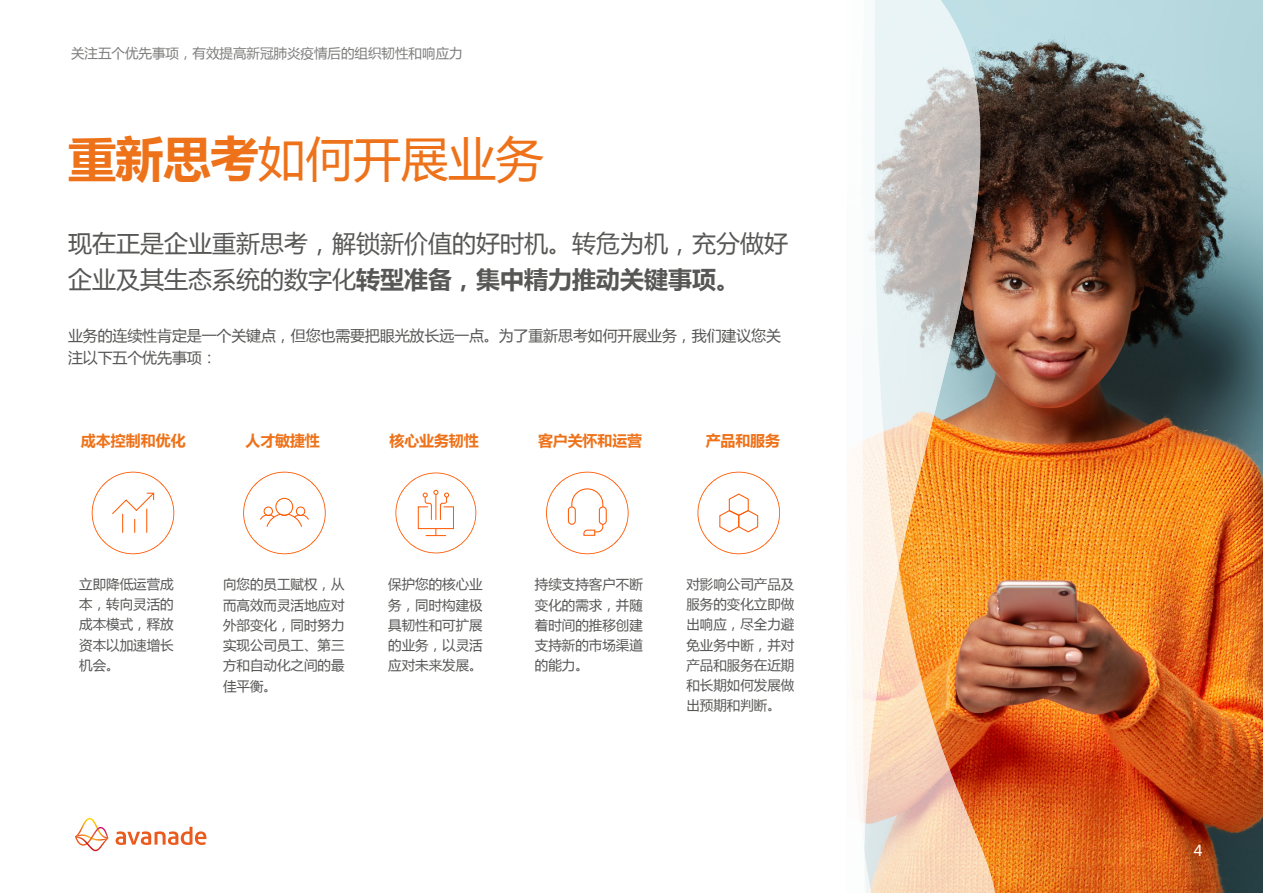
<style>
.page{position:relative;width:1263px;height:893px;background:#fff}
.page>*{position:absolute;margin:0;border:0;box-sizing:border-box;transform-origin:0 0}
.t1{font:48px "Microsoft Ya Hei";letter-spacing:-.01em;color:#ee7219}
.t2{font:24px/36px "Microsoft Ya Hei";color:#575756}
.t3{font:15px/22.5px "Microsoft Ya Hei";letter-spacing:-.01em;color:#575756}
.t4{font:700 15px "Microsoft Ya Hei";letter-spacing:-.01em;color:#ee7219}
.t5{font:15px "Microsoft Ya Hei";color:#fff}
.t6{font:13.5px/20.2px "Microsoft Ya Hei";color:#575756;text-align:justify}
.t7{font:13.5px "Microsoft Ya Hei";color:#7e7e7d}
.s1{font-weight:700}
</style>
<div class="page">
<svg style="left:116px;top:827px;width:90px;height:18px"></svg>
<svg style="left:75px;top:818px;width:33px;height:33px"></svg>
<img style="left:1005px;top:0;width:258px;height:893px">
<img style="left:998px;top:0;width:7px;height:893px">
<img style="left:980px;top:0;width:18px;height:893px">
<img style="left:931px;top:0;width:49px;height:893px">
<svg style="left:847px;top:0;width:84px;height:893px"></svg>
<svg style="left:546px;top:472px;width:83px;height:82px"></svg>
<svg style="left:697px;top:472px;width:83px;height:82px"></svg>
<svg style="left:92px;top:472px;width:82px;height:82px"></svg>
<svg style="left:395px;top:473px;width:81px;height:80px"></svg>
<svg style="left:243px;top:472px;width:83px;height:82px"></svg>
<div style="left:264px;top:506px;width:9px;height:10px;border:1px solid #ff5800;border-radius:50%"></div>
<p class="t7" style="left:71px;top:44px;width:393px">关注五个优先事项，有效提高新冠肺炎疫情后的组织韧性和响应力</p>
<h1 class="t1" style="left:68px;top:127px;width:477px"><span class="s1">重新思考</span>如何开展业务</h1>
<h2 class="t2" style="left:68px;top:225px;width:722px">现在正是企业重新思考，解锁新价值的好时机。转危为机，充分做好企业及其生态系统的数字化<span class="s1">转型准备，集中精力推动关键事项。</span></h2>
<p class="t3" style="left:68px;top:324px;width:714px">业务的连续性肯定是一个关键点，但您也需要把眼光放长远一点。为了重新思考如何开展业务，我们建议您关注以下五个优先事项：</p>
<p class="t4" style="left:81px;top:430px;width:107px">成本控制和优化</p>
<p class="t4" style="left:245px;top:430px;width:76px">人才敏捷性</p>
<p class="t4" style="left:389px;top:430px;width:91px">核心业务韧性</p>
<p class="t6" style="left:79px;top:573px;width:96px">立即降低运营成本，转向灵活的成本模式，释放资本以加速增长机会。</p>
<p class="t6" style="left:223px;top:574px;width:123px">向您的员工赋权，从而高效而灵活地应对外部变化，同时努力实现公司员工、第三方和自动化之间的最佳平衡。</p>
<p class="t6" style="left:388px;top:574px;width:96px">保护您的核心业务，同时构建极具韧性和可扩展的业务，以灵活应对未来发展。</p>
<p class="t4" style="left:538px;top:430px;width:106px">客户关怀和运营</p>
<p class="t4" style="left:706px;top:430px;width:76px">产品和服务</p>
<p class="t6" style="left:535px;top:574px;width:109px">持续支持客户不断变化的需求，并随着时间的推移创建支持新的市场渠道的能力。</p>
<p class="t6" style="left:686px;top:573px;width:109px">对影响公司产品及服务的变化立即做出响应，尽全力避免业务中断，并对产品和服务在近期和长期如何发展做出预期和判断。</p>
<p class="t5" style="left:1194px;top:840px;width:10px">4</p>
</div>
